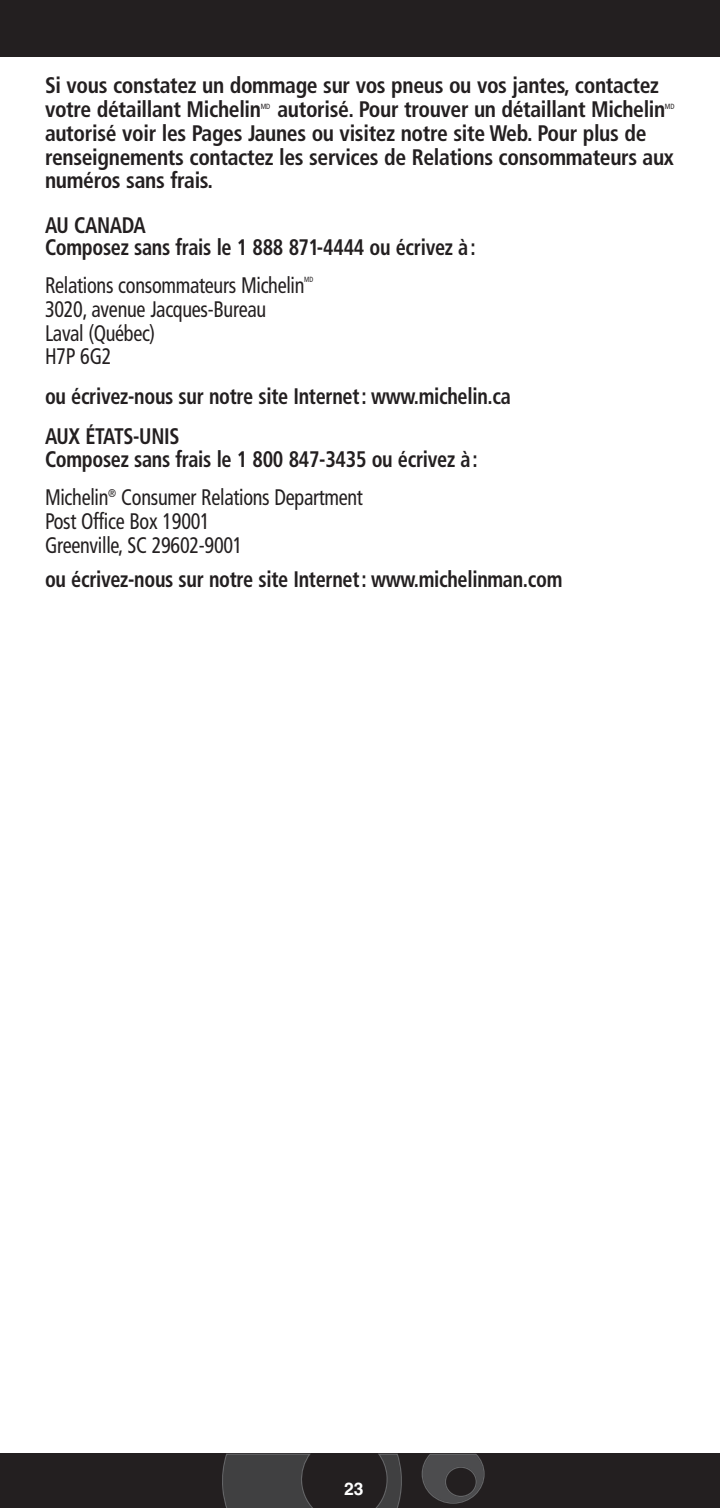
<style>
.page{position:relative;width:720px;height:1508px;background:#fff}
.page>*{position:absolute;margin:0;border:0;box-sizing:border-box;transform-origin:0 0}
.t1{font:700 condensed 22.5px/23.8px "Frutiger";letter-spacing:-.015em;color:#231f20;scale:.96 1}
.t2{font:700 condensed 22.5px/22.5px "Frutiger";letter-spacing:-.015em;color:#231f20;scale:.9 1}
.t3{font:condensed 22.5px/23.8px "Frutiger";letter-spacing:-.015em;color:#231f20;scale:.9 1}
.t4{font:700 17.5px "Helvetica";color:#fff}
.t5{font:condensed 7.5px "Frutiger";color:#231f20;scale:.96 1}
.t6{font:condensed 7.5px "Frutiger";color:#231f20;scale:.9 1}
.s1{font-weight:400}
</style>
<div class="page">
<div style="left:0;top:1453px;width:720px;height:54px;background:#231f20"></div>
<div style="left:0;top:0;width:720px;height:56px;background:#231f20"></div>
<svg style="left:222px;top:1453px;width:180px;height:54px"></svg>
<svg style="left:422px;top:1453px;width:63px;height:50px"></svg>
<p class="t1" style="left:45px;top:75px;width:641px">Si vous constatez un dommage sur vos pneus ou vos jantes, contactez votre détaillant Michelin</p>
<p class="t5" style="left:261px;top:103px;width:12px">MD</p>
<p class="t1" style="left:277px;top:99px;width:406px">autorisé. Pour trouver un détaillant Michelin</p>
<p class="t5" style="left:665px;top:103px;width:11px">MD</p>
<p class="t1" style="left:45px;top:123px;width:657px">autorisé voir les Pages Jaunes ou visitez notre site Web. Pour plus de renseignements contactez les services de Relations consommateurs aux numéros sans frais.</p>
<p class="t2" style="left:45px;top:215px;width:480px">AU CANADA<br>Composez sans frais le 1 888 871-4444 ou écrivez à:</p>
<p class="t3" style="left:45px;top:275px;width:290px">Relations consommateurs Michelin</p>
<p class="t6" style="left:304px;top:276px;width:12px">MD</p>
<p class="t3" style="left:45px;top:299px;width:247px">3020, avenue Jacques-Bureau<br>Laval (Québec)<br>H7P 6G2</p>
<p class="t2" style="left:45px;top:378px;width:519px;line-height:40.5px">ou écrivez-nous sur notre site Internet: www.michelin.ca<br>AUX ÉTATS-UNIS</p>
<p class="t2" style="left:45px;top:442px;width:482px;line-height:38.2px">Composez sans frais le 1 800 847-3435 ou écrivez à:<br><span class="s1">Michelin</span><sup>®</sup> <span class="s1">Consumer Relations Department</span></p>
<p class="t3" style="left:45px;top:511px;width:221px">Post Office Box 19001<br>Greenville, SC 29602-9001</p>
<p class="t2" style="left:45px;top:570px;width:577px">ou écrivez-nous sur notre site Internet: www.michelinman.com</p>
<p class="t4" style="left:344px;top:1482px;width:21px">23</p>
</div>
